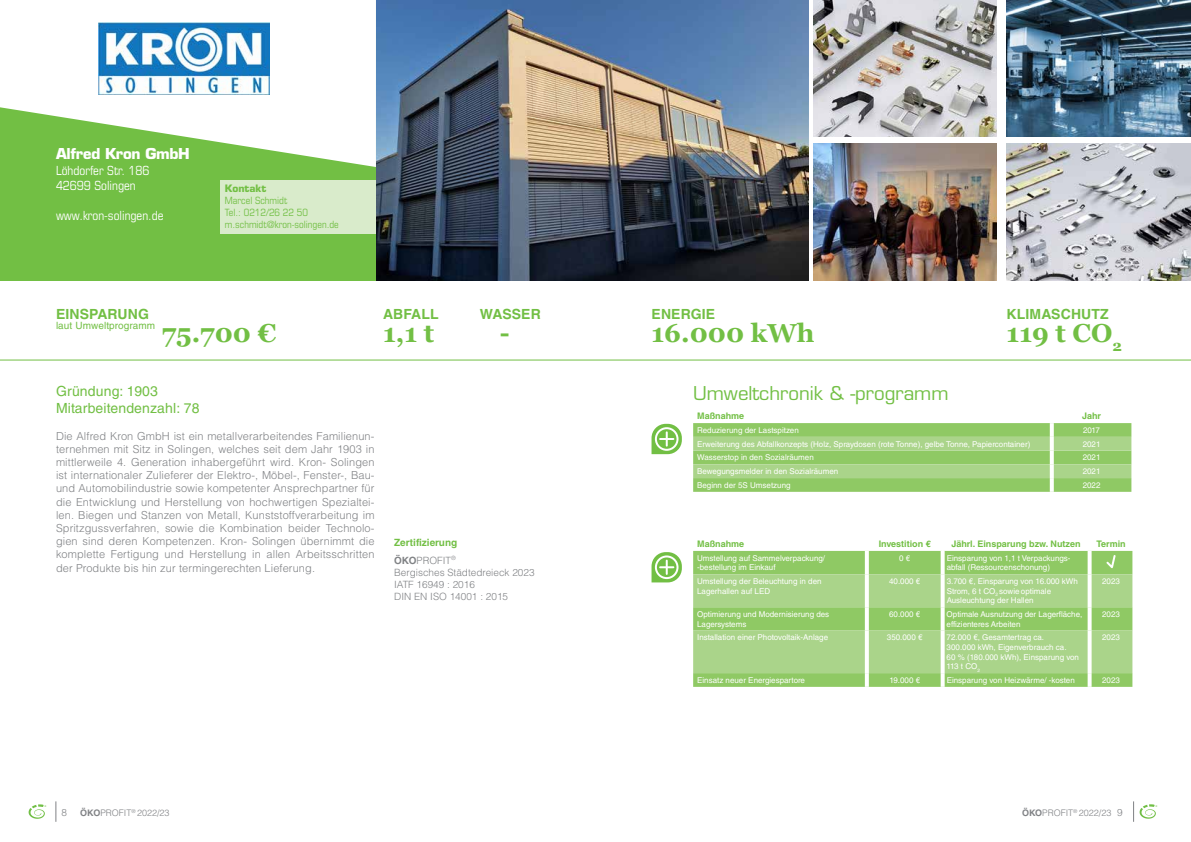
<style>
.page{position:relative;width:1191px;height:842px;background:#fff}
.page>*{position:absolute;margin:0;border:0;box-sizing:border-box;transform-origin:0 0}
.t1{font:700 26px "Georgia";color:#72bf44}
.t2{font:18.6px "Eurostile LT Std";color:#72bf44}
.t3{font:700 14.7px "Eurostile LT Std";letter-spacing:-.02em;color:#fff}
.t4{font:700 14px "Helvetica LT Std";letter-spacing:.01em;color:#72bf44}
.t5{font:14px/16.8px "Helvetica LT Std";letter-spacing:.01em;color:#72bf44}
.t6{font:condensed 12.6px/15.1px "Eurostile LT Std";color:#fff}
.t7{font:300 11px/13.2px "Helvetica LT Std";letter-spacing:.01em;color:#808285;text-align:justify}
.t8{font:300 10px/12px "Helvetica LT Std";color:#808285}
.t9{font:condensed 10px/12px "Eurostile LT Std";color:#72bf44}
.t10{font:700 10px/18px "Helvetica LT Std";color:#72bf44}
.t11{font:10px "Helvetica LT Std";letter-spacing:.01em;color:#72bf44}
.t12{font:700 10px "Eurostile LT Std";color:#72bf44}
.t13{font:700 9px "Helvetica LT Std";color:#72bf44}
.t14{font:300 9px "Helvetica LT Std";color:#808285}
.t15{font:8px/9.6px "Helvetica LT Std";color:#fff}
.t16{font:300 5.2px "Helvetica LT Std";color:#808285}
.t17{font:2.2px "Oswald";color:#71bf45}
.s1{color:#808285}
.s2{font-weight:300;color:#808285}
.s3{font-weight:700}
</style>
<div class="page">
<div style="left:0;top:0;width:376px;height:281px;background:#72bf44"></div>
<div style="left:220px;top:180px;width:156px;height:54px;background:#d9ebcb"></div>
<svg style="left:0;top:0;width:376px;height:167px;fill:#fff"></svg>
<hr style="left:0;top:360px;width:1191px;height:1px;background:#72bf44">
<svg style="left:56px;top:801px;width:1px;height:21px"></svg>
<svg style="left:651px;top:424px;width:31px;height:30px"></svg>
<svg style="left:651px;top:552px;width:31px;height:30px"></svg>
<svg style="left:29px;top:804px;width:16px;height:15px"></svg>
<svg style="left:1133px;top:801px;width:22px;height:21px"></svg>
<div style="left:693px;top:551px;width:439px;height:136px;background:#8fc964"></div>
<svg style="left:693px;top:574px;width:439px;height:99px;background:#a4d182"></svg>
<svg style="left:865px;top:551px;width:4px;height:23px"></svg>
<svg style="left:865px;top:574px;width:4px;height:33px"></svg>
<svg style="left:865px;top:607px;width:4px;height:23px"></svg>
<svg style="left:865px;top:630px;width:4px;height:43px"></svg>
<svg style="left:865px;top:673px;width:4px;height:14px"></svg>
<svg style="left:940px;top:551px;width:4px;height:23px"></svg>
<svg style="left:940px;top:574px;width:4px;height:33px"></svg>
<svg style="left:940px;top:607px;width:4px;height:23px"></svg>
<svg style="left:940px;top:630px;width:4px;height:43px"></svg>
<svg style="left:940px;top:673px;width:4px;height:14px"></svg>
<svg style="left:1087px;top:551px;width:4px;height:23px"></svg>
<svg style="left:1087px;top:574px;width:4px;height:33px"></svg>
<svg style="left:1087px;top:607px;width:4px;height:23px"></svg>
<svg style="left:1087px;top:630px;width:4px;height:43px"></svg>
<svg style="left:1087px;top:673px;width:4px;height:14px"></svg>
<svg style="left:1101px;top:553px;width:16px;height:20px"></svg>
<svg style="left:693px;top:423px;width:438px;height:69px;background:#9bce75"></svg>
<svg style="left:1049px;top:423px;width:4px;height:14px"></svg>
<svg style="left:1049px;top:437px;width:4px;height:14px"></svg>
<svg style="left:1049px;top:451px;width:4px;height:13px"></svg>
<svg style="left:1049px;top:478px;width:4px;height:14px"></svg>
<svg style="left:1049px;top:464px;width:4px;height:14px"></svg>
<img style="left:813px;top:144px;width:183px;height:137px">
<img style="left:1006px;top:144px;width:185px;height:137px">
<img style="left:1006px;top:0;width:185px;height:137px">
<img style="left:813px;top:0;width:183px;height:137px">
<img style="left:99px;top:23px;width:170px;height:71px">
<img style="left:376px;top:0;width:432px;height:281px">
<h3 class="t3" style="left:56px;top:145px;width:135px">Alfred Kron GmbH</h3>
<h3 class="t6" style="left:56px;top:162px;width:95px">Löhdorfer Str. 186<br>42699 Solingen</h3>
<h3 class="t6" style="left:56px;top:208px;width:109px">www.kron-solingen.de</h3>
<p class="t12" style="left:225px;top:182px;width:43px">Kontakt</p>
<p class="t9" style="left:225px;top:194px;width:115px">Marcel Schmidt<br>Tel.: 0212/26 22 50 m.schmidt@kron-solingen.de</p>
<h3 class="t4" style="left:56px;top:306px;width:94px">EINSPARUNG</h3>
<p class="t11" style="left:56px;top:320px;width:101px">laut Umweltprogramm</p>
<h3 class="t4" style="left:383px;top:306px;width:57px">ABFALL</h3>
<h3 class="t4" style="left:480px;top:306px;width:62px">WASSER</h3>
<h3 class="t4" style="left:651px;top:306px;width:65px">ENERGIE</h3>
<h3 class="t4" style="left:1006px;top:306px;width:104px">KLIMASCHUTZ</h3>
<h1 class="t1" style="left:162px;top:316px;width:116px">75.700 €</h1>
<h1 class="t1" style="left:383px;top:316px;width:52px">1,1 t</h1>
<h1 class="t1" style="left:651px;top:316px;width:164px">16.000 kWh</h1>
<h1 class="t1" style="left:500px;top:316px;width:11px">-</h1>
<h1 class="t1" style="left:1006px;top:316px;width:117px">119 t CO<sub>2</sub></h1>
<h3 class="t5" style="left:56px;top:383px;width:145px">Gründung: 1903<br>Mitarbeitendenzahl: 78</h3>
<p class="t7" style="left:56px;top:429px;width:320px">Die Alfred Kron GmbH ist ein metallverarbeitendes Familienun&shy;ternehmen mit Sitz in Solingen, welches seit dem Jahr 1903 in mittlerweile 4. Generation inhabergeführt wird. Kron- Solingen ist internationaler Zulieferer der Elektro-, Möbel-, Fenster-, Bau&shy;und Automobilindustrie sowie kompetenter Ansprechpartner für die Entwicklung und Herstellung von hochwertigen Spezialtei&shy;len. Biegen und Stanzen von Metall, Kunststoffverarbeitung im Spritzgussverfahren, sowie die Kombination beider Technolo&shy;gien sind deren Kompetenzen. Kron- Solingen übernimmt die komplette Fertigung und Herstellung in allen Arbeitsschritten der Produkte bis hin zur termingerechten Lieferung.</p>
<p class="t10" style="left:394px;top:533px;width:65px">Zertifizierung<br><span class="s1">ÖKO</span><span class="s2">PROFIT</span><sup>®</sup></p>
<p class="t8" style="left:394px;top:566px;width:142px">Bergisches Städtedreieck 2023<br>IATF 16949 : 2016<br>DIN EN ISO 14001 : 2015</p>
<h2 class="t2" style="left:693px;top:382px;width:257px">Umweltchronik &amp; -programm</h2>
<p class="t13" style="left:697px;top:410px;width:49px">Maßnahme</p>
<p class="t13" style="left:1082px;top:410px;width:20px">Jahr</p>
<p class="t15" style="left:697px;top:425px;width:103px">Reduzierung der Lastspitzen</p>
<p class="t15" style="left:1083px;top:425px;width:18px">2017</p>
<p class="t15" style="left:697px;top:439px;width:335px">Erweiterung des Abfallkonzepts (Holz, Spraydosen (rote Tonne), gelbe Tonne, Papiercontainer)</p>
<p class="t15" style="left:1082px;top:439px;width:19px">2021</p>
<p class="t15" style="left:697px;top:453px;width:118px">Wasserstop in den Sozialräumen</p>
<p class="t15" style="left:1082px;top:453px;width:19px">2021</p>
<p class="t15" style="left:697px;top:466px;width:143px">Bewegungsmelder in den Sozialräumen</p>
<p class="t15" style="left:1082px;top:466px;width:19px">2021</p>
<p class="t15" style="left:697px;top:480px;width:95px">Beginn der 5S Umsetzung</p>
<p class="t15" style="left:1082px;top:480px;width:19px">2022</p>
<p class="t13" style="left:697px;top:538px;width:49px">Maßnahme</p>
<p class="t13" style="left:878px;top:538px;width:53px">Investition €</p>
<p class="t13" style="left:951px;top:538px;width:131px">Jährl. Einsparung bzw. Nutzen</p>
<p class="t13" style="left:1096px;top:538px;width:31px">Termin</p>
<p class="t15" style="left:697px;top:553px;width:129px">Umstellung auf Sammelverpackung/ -bestellung im Einkauf</p>
<p class="t15" style="left:899px;top:553px;width:13px">0 €</p>
<p class="t15" style="left:946px;top:553px;width:125px">Einsparung von 1,1 t Verpackungs&shy;abfall (Ressourcenschonung)</p>
<p class="t15" style="left:697px;top:576px;width:126px">Umstellung der Beleuchtung in den<br>Lagerhallen auf LED</p>
<p class="t15" style="left:889px;top:576px;width:33px">40.000 €</p>
<p class="t15" style="left:946px;top:576px;width:133px">3.700 €, Einsparung von 16.000 kWh<br>Strom, 6 t CO<sub>2</sub> sowie optimale<br>Ausleuchtung der Hallen</p>
<p class="t15" style="left:1102px;top:576px;width:19px">2023</p>
<p class="t15" style="left:697px;top:609px;width:134px">Optimierung und Modernisierung des<br>Lagersystems</p>
<p class="t15" style="left:889px;top:609px;width:33px">60.000 €</p>
<p class="t15" style="left:946px;top:609px;width:137px">Optimale Ausnutzung der Lagerfläche, effizienteres Arbeiten</p>
<p class="t15" style="left:1102px;top:609px;width:19px">2023</p>
<p class="t15" style="left:697px;top:633px;width:132px">Installation einer Photovoltaik-Anlage</p>
<p class="t15" style="left:887px;top:633px;width:37px">350.000 €</p>
<p class="t15" style="left:946px;top:633px;width:134px">72.000 €, Gesamtertrag ca.<br>300.000 kWh, Eigenverbrauch ca.<br>60 % (180.000 kWh), Einsparung von<br>113 t CO<sub>2</sub></p>
<p class="t15" style="left:1102px;top:633px;width:19px">2023</p>
<p class="t15" style="left:697px;top:675px;width:109px">Einsatz neuer Energiespartore</p>
<p class="t15" style="left:889px;top:675px;width:32px">19.000 €</p>
<p class="t15" style="left:946px;top:675px;width:130px">Einsparung von Heizwärme/ -kosten</p>
<p class="t15" style="left:1102px;top:675px;width:19px">2023</p>
<p class="t17" style="left:44px;top:804px;width:3px">®</p>
<p class="t17" style="left:1155px;top:804px;width:3px">®</p>
<p class="t8" style="left:62px;top:806px;width:7px">8</p>
<p class="t14" style="left:1022px;top:807px;width:53px"><span class="s3">ÖKO</span>PROFIT</p>
<p class="t8" style="left:1117px;top:806px;width:7px">9</p>
<p class="t14" style="left:80px;top:807px;width:91px"><span class="s3">ÖKO</span>PROFIT<sup>®</sup> 2022/23</p>
<p class="t14" style="left:1079px;top:807px;width:34px">2022/23</p>
<p class="t16" style="left:1073px;top:808px;width:6px">®</p>
</div>
